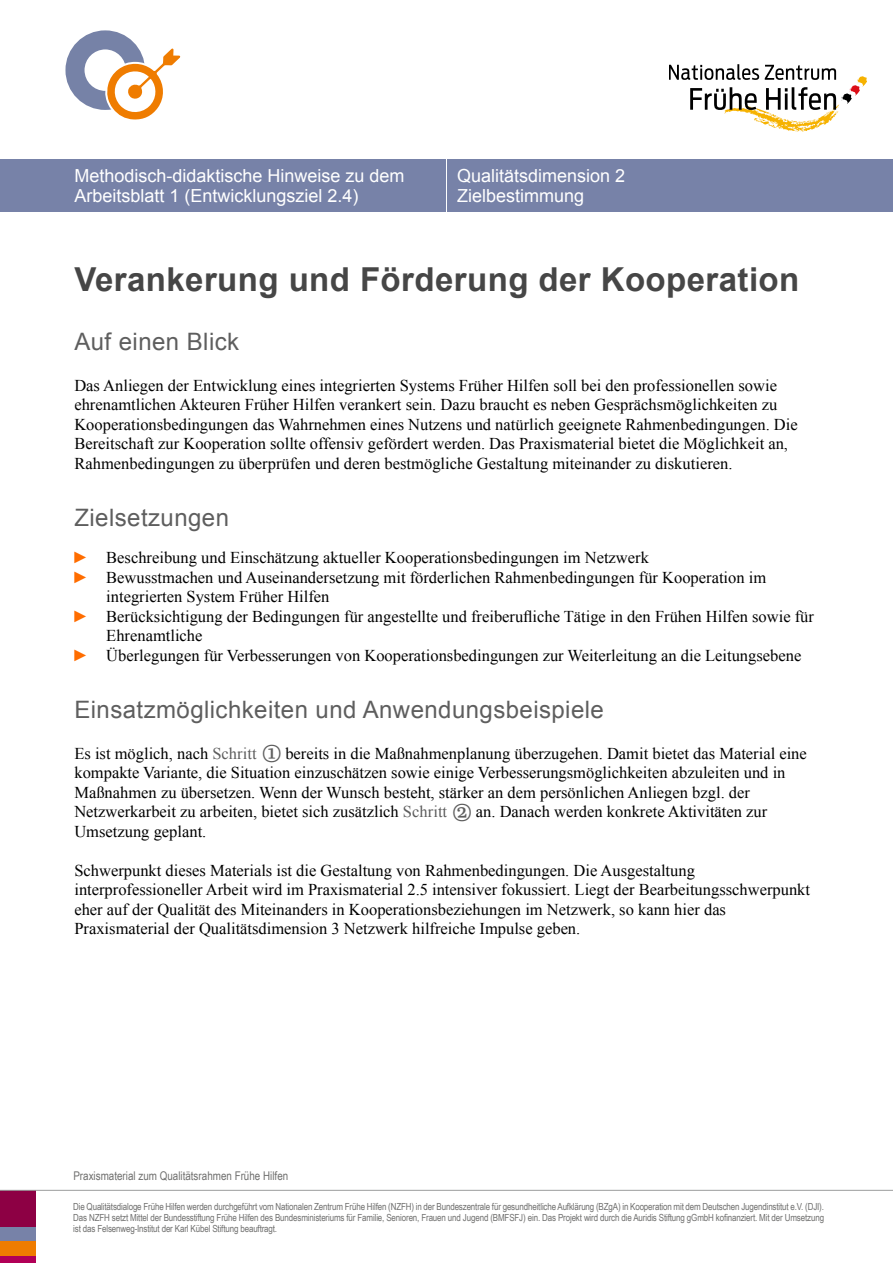
<style>
.page{position:relative;width:893px;height:1263px;background:#fff}
.page>*{position:absolute;margin:0;border:0;box-sizing:border-box;transform-origin:0 0}
.t1{font:700 33px "Arial";letter-spacing:.015em;color:#464646}
.t2{font:24px "Arial";letter-spacing:.02em;color:#5e5e5e}
.Leitsystem-Kopf{font:18px/19.5px "Arial";color:#fff}
.p_Fließtext{font:16.5px/19.5px "Times New Roman";color:#000}
.p_Arial_8_Pt{font:12px "Arial Narrow";color:#6f6f6e}
.t3{font:9.75px/11.2px "Arial Narrow";letter-spacing:-.015em;color:#6f6f6e;text-align:justify}
.s1{font-family:"Arial Narrow";color:#ff6d00}
.s2{color:#5e5e5e}
.s3{font-family:"Abril Text Lt";font-size:28.2px;color:#5e5e5e}
</style>
<div class="page">
<div style="left:0;top:1255px;width:35px;height:8px;background:#b10057"></div>
<div style="left:0;top:1191px;width:35px;height:36px;background:#8d0044"></div>
<div style="left:0;top:1227px;width:35px;height:14px;background:#7782a8"></div>
<div style="left:0;top:1241px;width:35px;height:14px;background:#ef7c00"></div>
<hr style="left:0;top:1190px;width:893px;height:1px;background:#9c9d9d">
<div style="left:65px;top:30px;width:80px;height:80px;border:19px solid #7682a7;border-radius:50%"></div>
<svg style="left:104px;top:45px;width:77px;height:75px"></svg>
<div style="left:0;top:159px;width:893px;height:53px;background:#7782a8"></div>
<hr style="left:446px;top:147px;width:1px;height:74px;background:#fff">
<svg style="left:669px;top:64px;width:198px;height:68px"></svg>
<p class="Leitsystem-Kopf" style="left:74px;top:166px;width:332px">Methodisch-didaktische Hinweise zu dem<br>Arbeitsblatt 1 (Entwicklungsziel 2.4)</p>
<p class="Leitsystem-Kopf" style="left:457px;top:166px;width:170px">Qualitätsdimension 2</p>
<p class="Leitsystem-Kopf" style="left:457px;top:186px;width:129px">Zielbestimmung</p>
<h1 class="t1" style="left:74px;top:258px;width:726px">Verankerung und Förderung der Kooperation</h1>
<h2 class="t2" style="left:74px;top:326px;width:166px">Auf einen Blick</h2>
<p class="p_Fließtext" style="left:74px;top:375px;width:725px">Das Anliegen der Entwicklung eines integrierten Systems Früher Hilfen soll bei den professionellen sowie ehrenamtlichen Akteuren Früher Hilfen verankert sein. Dazu braucht es neben Gesprächsmöglichkeiten zu Kooperationsbedingungen das Wahrnehmen eines Nutzens und natürlich geeignete Rahmenbedingungen. Die Bereitschaft zur Kooperation sollte offensiv gefördert werden. Das Praxismaterial bietet die Möglichkeit an, Rahmenbedingungen zu überprüfen und deren bestmögliche Gestaltung miteinander zu diskutieren.</p>
<h2 class="t2" style="left:74px;top:502px;width:156px">Zielsetzungen</h2>
<p class="p_Fließtext" style="left:74px;top:548px;width:576px"><span class="s1">►</span> Beschreibung und Einschätzung aktueller Kooperationsbedingungen im Netzwerk</p>
<p class="p_Fließtext" style="left:106px;top:567px;width:661px;text-indent:-32px"><span class="s1">►</span> Bewusstmachen und Auseinandersetzung mit förderlichen Rahmenbedingungen für Kooperation im integrierten System Früher Hilfen</p>
<p class="p_Fließtext" style="left:106px;top:606px;width:709px;text-indent:-32px"><span class="s1">►</span> Berücksichtigung der Bedingungen für angestellte und freiberufliche Tätige in den Frühen Hilfen sowie für<br>Ehrenamtliche</p>
<p class="p_Fließtext" style="left:74px;top:645px;width:728px"><span class="s1">►</span> Überlegungen für Verbesserungen von Kooperationsbedingungen zur Weiterleitung an die Leitungsebene</p>
<h2 class="t2" style="left:74px;top:694px;width:531px">Einsatzmöglichkeiten und Anwendungsbeispiele</h2>
<p class="p_Fließtext" style="left:74px;top:743px;width:734px">Es ist möglich, nach <span class="s2">Schritt</span> <span class="s3">1</span> bereits in die Maßnahmenplanung überzugehen. Damit bietet das Material eine kompakte Variante, die Situation einzuschätzen sowie einige Verbesserungsmöglichkeiten abzuleiten und in Maßnahmen zu übersetzen. Wenn der Wunsch besteht, stärker an dem persönlichen Anliegen bzgl. der Netzwerkarbeit zu arbeiten, bietet sich zusätzlich <span class="s2">Schritt</span> <span class="s3">2</span> an. Danach werden konkrete Aktivitäten zur Umsetzung geplant.</p>
<p class="p_Fließtext" style="left:74px;top:860px;width:737px">Schwerpunkt dieses Materials ist die Gestaltung von Rahmenbedingungen. Die Ausgestaltung interprofessioneller Arbeit wird im Praxismaterial 2.5 intensiver fokussiert. Liegt der Bearbeitungsschwerpunkt eher auf der Qualität des Miteinanders in Kooperationsbeziehungen im Netzwerk, so kann hier das Praxismaterial der Qualitätsdimension 3 Netzwerk hilfreiche Impulse geben.</p>
<p class="p_Arial_8_Pt" style="left:73px;top:1167px;width:216px">Praxismaterial zum Qualitätsrahmen Frühe Hilfen</p>
<p class="t3" style="left:73px;top:1200px;width:752px">Die Qualitätsdialoge Frühe Hilfen werden durchgeführt vom Nationalen Zentrum Frühe Hilfen (NZFH) in der Bundeszentrale für gesundheitliche Aufklärung (BZgA) in Kooperation mit dem Deutschen Jugendinstitut e.V. (DJI).<br>Das NZFH setzt Mittel der Bundesstiftung Frühe Hilfen des Bundesministeriums für Familie, Senioren, Frauen und Jugend (BMFSFJ) ein. Das Projekt wird durch die Auridis Stiftung gGmbH kofinanziert. Mit der Umsetzung ist das Felsenweg-Institut der Karl Kübel Stiftung beauftragt.</p>
</div>
